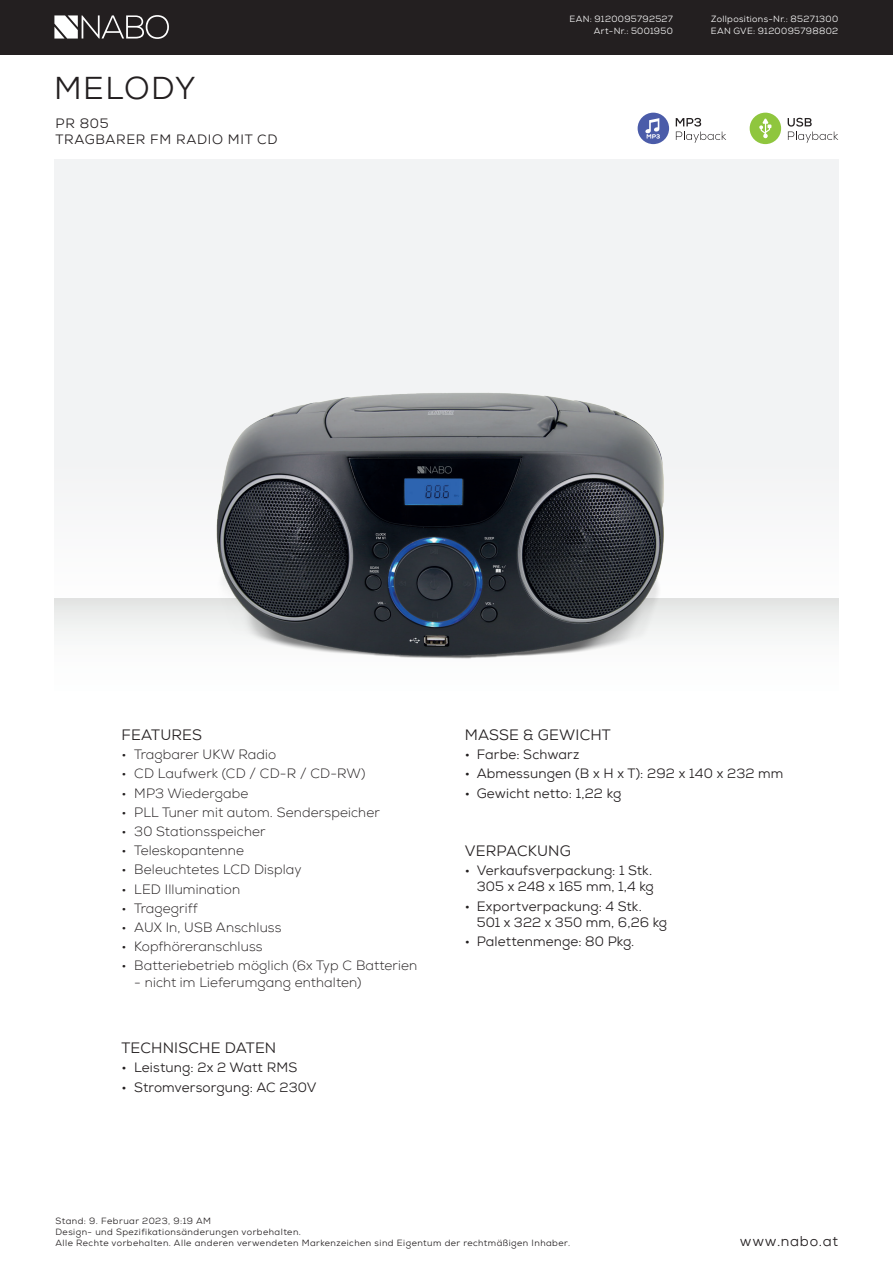
<style>
.page{position:relative;width:893px;height:1263px;background:#fff}
.page>*{position:absolute;margin:0;border:0;box-sizing:border-box;transform-origin:0 0}
.t1{font:31.5px "Nexa";letter-spacing:.05em;color:#231f20}
.t2{font:15px "Nexa";letter-spacing:.01em;color:#231f20}
.t3{font:14.1px "Nexa";letter-spacing:.05em;color:#231f20}
.t4{font:300 13.5px "Nexa";letter-spacing:.01em;color:#231f20}
.t5{font:13.5px/16.2px "Nexa";letter-spacing:.01em;color:#231f20;text-align:right}
.t6{font:13.5px/16.5px "Nexa";letter-spacing:.05em;color:#231f20}
.t7{font:9px/10.8px "Nexa";letter-spacing:.05em;color:#231f20}
.t8{font:9px/12px "Nexa";letter-spacing:.035em;color:#fff;text-align:right}
</style>
<div class="page">
<div style="left:0;top:0;width:893px;height:54px;background:#231f20"></div>
<svg style="left:54px;top:15px;width:115px;height:24px"></svg>
<div style="left:54px;top:159px;width:784px;height:448px;background:#f2f3f4"></div>
<div style="left:54px;top:598px;width:785px;height:165px;background:linear-gradient(to bottom,#eeefee,#fff)"></div>
<img style="left:190px;top:392px;width:513px;height:305px">
<svg style="left:788px;top:118px;width:50px;height:25px"></svg>
<div style="left:750px;top:113px;width:31px;height:31px;background:#8fc63e;border-radius:50%"></div>
<svg style="left:759px;top:118px;width:12px;height:20px"></svg>
<svg style="left:676px;top:118px;width:50px;height:25px"></svg>
<div style="left:638px;top:113px;width:31px;height:31px;background:#4b5ca9;border-radius:50%"></div>
<svg style="left:645px;top:118px;width:15px;height:21px"></svg>
<h1 class="t1" style="left:54px;top:68px;width:143px">MELODY</h1>
<p class="t6" style="left:56px;top:115px;width:224px">PR 805<br>TRAGBARER FM RADIO MIT CD</p>
<p class="t8" style="left:569px;top:13px;width:105px">EAN: 9120095792527<br>Art-Nr.: 5001950</p>
<p class="t8" style="left:711px;top:13px;width:129px;text-align:left">Zollpositions-Nr.: 85271300<br>EAN GVE: 9120095798802</p>
<p class="t2" style="left:121px;top:725px;width:82px">FEATURES</p>
<p class="t4" style="left:121px;top:746px;width:156px">• Tragbarer UKW Radio</p>
<p class="t4" style="left:121px;top:766px;width:246px">• CD Laufwerk (CD / CD-R / CD-RW)</p>
<p class="t4" style="left:121px;top:785px;width:128px">• MP3 Wiedergabe</p>
<p class="t4" style="left:121px;top:804px;width:260px">• PLL Tuner mit autom. Senderspeicher</p>
<p class="t4" style="left:121px;top:823px;width:146px">• 30 Stationsspeicher</p>
<p class="t4" style="left:121px;top:842px;width:124px">• Teleskopantenne</p>
<p class="t4" style="left:121px;top:862px;width:182px">• Beleuchtetes LCD Display</p>
<p class="t4" style="left:121px;top:881px;width:120px">• LED Illumination</p>
<p class="t4" style="left:121px;top:900px;width:78px">• Tragegriff</p>
<p class="t4" style="left:121px;top:919px;width:162px">• AUX In, USB Anschluss</p>
<p class="t4" style="left:121px;top:938px;width:143px">• Kopfhöreranschluss</p>
<p class="t4" style="left:121px;top:958px;width:297px">• Batteriebetrieb möglich (6x Typ C Batterien</p>
<p class="t4" style="left:134px;top:974px;width:229px">- nicht im Lieferumgang enthalten)</p>
<p class="t2" style="left:121px;top:1038px;width:156px">TECHNISCHE DATEN</p>
<p class="t5" style="left:121px;top:1060px;width:177px">• Leistung: 2x 2 Watt RMS</p>
<p class="t5" style="left:121px;top:1079px;width:197px">• Stromversorgung: AC 230V</p>
<p class="t2" style="left:465px;top:725px;width:148px">MASSE &amp; GEWICHT</p>
<p class="t5" style="left:465px;top:746px;width:116px">• Farbe: Schwarz</p>
<p class="t5" style="left:465px;top:766px;width:320px">• Abmessungen (B x H x T): 292 x 140 x 232 mm</p>
<p class="t5" style="left:465px;top:785px;width:158px">• Gewicht netto: 1,22 kg</p>
<p class="t2" style="left:465px;top:841px;width:108px">VERPACKUNG</p>
<p class="t5" style="left:465px;top:862px;width:191px">• Verkaufsverpackung: 1 Stk.<br>305 x 248 x 165 mm, 1,4 kg</p>
<p class="t5" style="left:477px;top:898px;width:192px;text-align:left;text-indent:-12px">• Exportverpackung: 4 Stk.<br>501 x 322 x 350 mm, 6,26 kg</p>
<p class="t5" style="left:465px;top:933px;width:171px">• Palettenmenge: 80 Pkg.</p>
<p class="t7" style="left:56px;top:1215px;width:516px">Stand: 9. Februar 2023, 9:19 AM<br>Design- und Spezifikationsänderungen vorbehalten.<br>Alle Rechte vorbehalten. Alle anderen verwendeten Markenzeichen sind Eigentum der rechtmäßigen Inhaber.</p>
<p class="t3" style="left:740px;top:1232px;width:100px">www.nabo.at</p>
</div>
